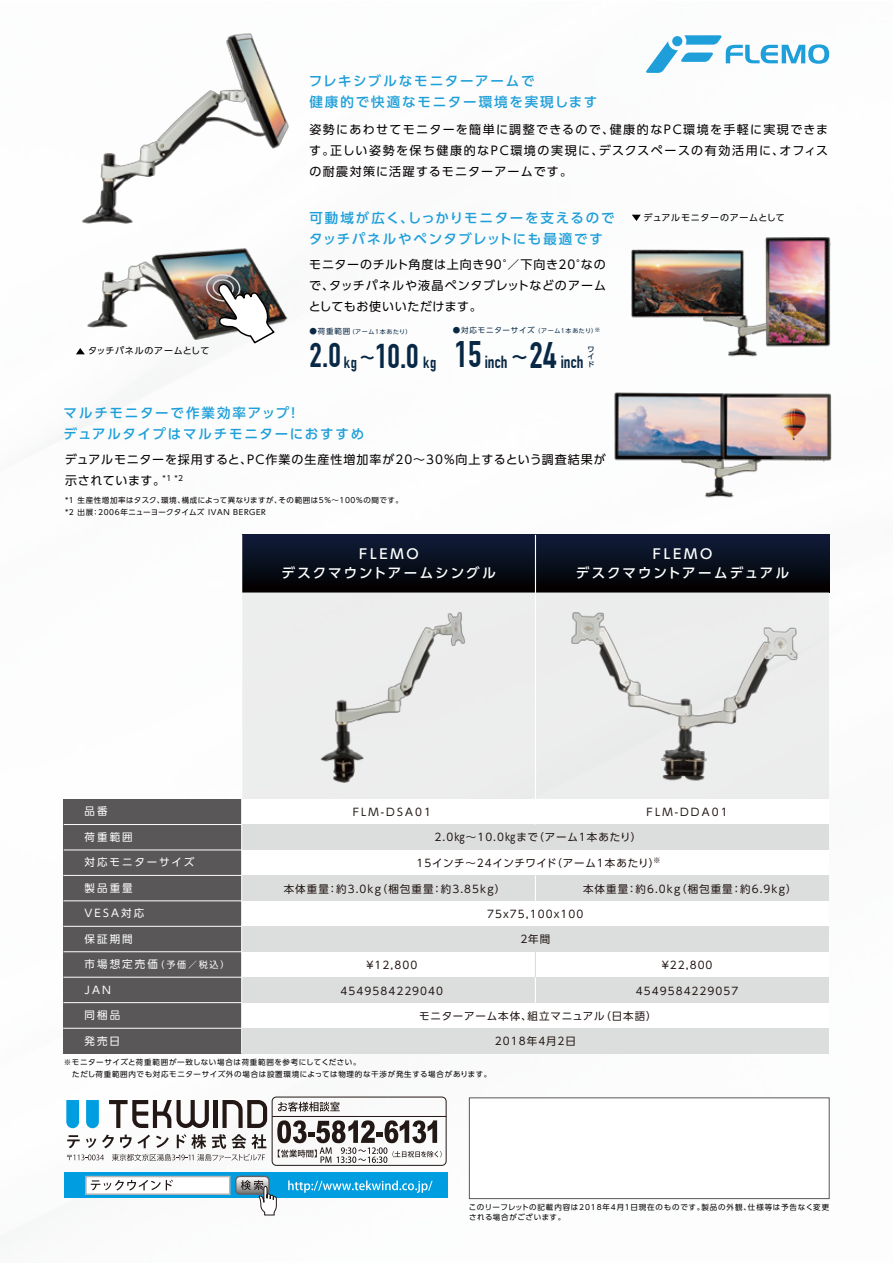
<style>
.page{position:relative;width:893px;height:1263px;background:#fff}
.page>*{position:absolute;margin:0;border:0;box-sizing:border-box;transform-origin:0 0}
.t1{font:700 33.6px "DIN Condensed";color:#082845}
.t2{font:700 17.25px "DIN Condensed";color:#082845}
.t3{font:500 13.5px/21px "UD Shin Go Pro";letter-spacing:.13em;color:#1e9fd9}
.t4{font:500 13.5px/19.5px "UD Shin Go Pro";letter-spacing:.165em;color:#fff;text-align:center}
.t5{font:12px/21px "UD Shin Go Pro";letter-spacing:.085em;color:#040000;text-align:justify}
.t6{font:10.5px "UD Shin Go Pro";letter-spacing:.1em;color:#221815}
.t7{font:10.5px "UD Shin Go Pro";letter-spacing:.08em;color:#221815}
.t8{font:10.5px "UD Shin Go Pro";letter-spacing:.2em;color:#fff}
.t9{font:10.5px "UD Shin Go Pro";letter-spacing:.07em;color:#221815}
.t10{font:10.5px "UD Shin Go Pro";letter-spacing:.2em;color:#221815}
.t11{font:10.5px "UD Shin Go Pro";letter-spacing:.18em;color:#fff}
.t12{font:9px "UD Shin Go Pro";letter-spacing:.075em;color:#040000}
.t13{font:9px "UD Shin Go Pro";color:#fff}
.t14{font:7.5px/12px "UD Shin Go Pro";letter-spacing:.08em;color:#040000}
.t15{font:7.5px/10.5px "UD Shin Go Pro";letter-spacing:.1em;color:#040000}
.t16{font:7.5px "UD Shin Go Pro";letter-spacing:.115em;color:#082845}
.t17{font:7.5px "UD Shin Go Pro";color:#221815}
.t18{font:500 7.05px/7.8px "UD Shin Go Pro";color:#082845;text-align:justify}
.t19{font:6px "UD Shin Go Pro";letter-spacing:.1em;color:#082845}
.s1{font-size:36.15px}
.s2{font-size:16.05px}
.s3{font-family:"UD Shin Go Pro";font-weight:800;font-size:14.55px}
.s4{font-size:10.5px}
</style>
<div class="page">
<img style="left:100px;top:33px;width:189px;height:164px">
<img style="left:81px;top:197px;width:207px;height:143px">
<div style="left:243px;top:535px;width:586px;height:57px;background:linear-gradient(to bottom,#101d3c,#020000)"></div>
<div style="left:243px;top:592px;width:586px;height:207px;background:#eceded"></div>
<div style="left:242px;top:824px;width:587px;height:26px;background:#dcdddd"></div>
<div style="left:242px;top:875px;width:587px;height:26px;background:#dcdddd"></div>
<div style="left:242px;top:926px;width:587px;height:26px;background:#dcdddd"></div>
<div style="left:242px;top:977px;width:587px;height:26px;background:#dcdddd"></div>
<div style="left:64px;top:799px;width:178px;height:255px;background:#595757"></div>
<hr style="left:535px;top:535px;width:1px;height:289px;background:#fff">
<svg style="left:535px;top:875px;width:1px;height:26px"></svg>
<img style="left:571px;top:612px;width:227px;height:169px">
<img style="left:320px;top:612px;width:145px;height:171px">
<hr style="left:64px;top:824px;width:178px;height:1px;background:#fff">
<hr style="left:64px;top:849px;width:178px;height:1px;background:#fff">
<hr style="left:63px;top:875px;width:179px;height:1px;background:#fff">
<hr style="left:63px;top:900px;width:179px;height:1px;background:#fff">
<hr style="left:63px;top:926px;width:179px;height:1px;background:#fff">
<hr style="left:63px;top:951px;width:179px;height:1px;background:#fff">
<hr style="left:63px;top:977px;width:179px;height:1px;background:#fff">
<img style="left:205px;top:274px;width:70px;height:70px">
<img style="left:631px;top:214px;width:200px;height:136px">
<img style="left:614px;top:350px;width:218px;height:148px">
<svg style="left:76px;top:348px;width:9px;height:6px"></svg>
<svg style="left:632px;top:215px;width:9px;height:6px"></svg>
<hr style="left:63px;top:1002px;width:179px;height:1px;background:#fff">
<hr style="left:241px;top:535px;width:1px;height:519px;background:#fff">
<div style="left:242px;top:1028px;width:587px;height:26px;background:#dcdddd"></div>
<hr style="left:63px;top:1028px;width:179px;height:1px;background:#fff">
<svg style="left:535px;top:952px;width:1px;height:51px"></svg>
<div style="left:64px;top:1172px;width:384px;height:26px;background:#009de1"></div>
<svg style="left:66px;top:1100px;width:13px;height:28px"></svg>
<svg style="left:86px;top:1100px;width:13px;height:28px"></svg>
<hr style="left:214px;top:1100px;width:4px;height:28px;background:#231815">
<svg style="left:222px;top:1100px;width:45px;height:28px"></svg>
<svg style="left:109px;top:1100px;width:100px;height:28px"></svg>
<svg style="left:278px;top:1102px;width:62px;height:9px"></svg>
<svg style="left:288px;top:1180px;width:145px;height:13px"></svg>
<svg style="left:67px;top:1134px;width:199px;height:27px"></svg>
<div style="left:272px;top:1097px;width:174px;height:68px;border:1px solid #221815;border-radius:4px"></div>
<hr style="left:272px;top:1116px;width:174px;height:1px;background:#221815">
<div style="left:85px;top:1176px;width:146px;height:19px;background:#fff;border:2px solid #b5b6b6"></div>
<svg style="left:91px;top:1179px;width:82px;height:11px"></svg>
<div style="left:235px;top:1175px;width:35px;height:20px;border:2px solid #656464;border-radius:4px"></div>
<svg style="left:236px;top:1176px;width:41px;height:40px"></svg>
<svg style="left:277px;top:1120px;width:165px;height:43px"></svg>
<div style="left:469px;top:1098px;width:360px;height:101px;background:#fff;border:1px solid #595757"></div>
<svg style="left:646px;top:35px;width:183px;height:38px"></svg>
<div style="left:672px;top:36px;width:10px;height:10px;background:#1e9fd9;border-radius:50%"></div>
<p class="t3" style="left:309px;top:70px;width:290px">フレキシブルなモニターアームで<br>健康的で快適なモニター環境を実現します</p>
<p class="t5" style="left:309px;top:119px;width:521px">姿勢にあわせてモニターを簡単に調整できるので、健康的なPC環境を手軽に実現できます。正しい姿勢を保ち健康的なPC環境の実現に、デスクスペースの有効活用に、オフィスの耐震対策に活躍するモニターアームです。</p>
<p class="t3" style="left:309px;top:207px;width:307px">可動域が広く、しっかりモニターを支えるのでタッチパネルやペンタブレットにも最適です</p>
<p class="t12" style="left:88px;top:344px;width:123px">タッチパネルのアームとして</p>
<p class="t5" style="left:309px;top:254px;width:299px">モニターのチルト角度は上向き90°／下向き20°なので、タッチパネルや液晶ペンタブレットなどのアームとしてもお使いいただけます。</p>
<p class="t16" style="left:453px;top:325px;width:83px">●対応モニターサイズ</p>
<h2 class="t2" style="left:455px;top:352px;width:131px"><span class="s1">15</span> inch <sup>～</sup><span class="s1">24</span> inch</h2>
<p class="t18" style="left:588px;top:345px;width:8px">ワイド</p>
<p class="t19" style="left:594px;top:325px;width:7px">※</p>
<p class="t16" style="left:309px;top:325px;width:43px">●荷重範囲</p>
<h1 class="t1" style="left:310px;top:336px;width:128px">2.0 <span class="s2">kg</span> <span class="s3">～</span>10.0 <span class="s2">kg</span></h1>
<p class="t19" style="left:349px;top:327px;width:64px">（アーム1本あたり）</p>
<p class="t19" style="left:535px;top:326px;width:64px">（アーム1本あたり）</p>
<p class="t3" style="left:64px;top:402px;width:302px">マルチモニターで作業効率アップ！<br>デュアルタイプはマルチモニターにおすすめ</p>
<p class="t5" style="left:65px;top:448px;width:542px">デュアルモニターを採用すると、PC作業の生産性増加率が20～30%向上するという調査結果が示されています。</p>
<p class="t14" style="left:163px;top:472px;width:22px">*1 *2</p>
<p class="t14" style="left:65px;top:493px;width:339px">*1 生産性増加率はタスク、環境、構成によって異なりますが、その範囲は5%～100%の間です。*2 出展：2006年ニューヨークタイムズ IVAN BERGER</p>
<p class="t12" style="left:644px;top:210px;width:143px">デュアルモニターのアームとして</p>
<p class="t4" style="left:281px;top:543px;width:216px">FLEMO<br>デスクマウントアームシングル</p>
<p class="t4" style="left:576px;top:543px;width:215px">FLEMO<br>デスクマウントアームデュアル</p>
<p class="t8" style="left:84px;top:803px;width:25px">品番</p>
<p class="t8" style="left:84px;top:828px;width:50px">荷重範囲</p>
<p class="t11" style="left:84px;top:854px;width:111px">対応モニターサイズ</p>
<p class="t8" style="left:84px;top:879px;width:50px">製品重量</p>
<p class="t8" style="left:84px;top:905px;width:61px">VESA対応</p>
<p class="t8" style="left:84px;top:930px;width:50px">保証期間</p>
<p class="t13" style="left:84px;top:957px;width:146px"><span class="s4">市場想定売価</span>（予価／税込）</p>
<p class="t8" style="left:84px;top:981px;width:28px">JAN</p>
<p class="t8" style="left:84px;top:1007px;width:37px">同梱品</p>
<p class="t8" style="left:84px;top:1032px;width:37px">発売日</p>
<p class="t10" style="left:353px;top:804px;width:80px">FLM-DSA01</p>
<p class="t10" style="left:647px;top:804px;width:83px">FLM-DDA01</p>
<p class="t7" style="left:434px;top:829px;width:208px">2.0㎏～10.0㎏まで（アーム1本あたり）</p>
<p class="t9" style="left:417px;top:854px;width:244px">15インチ～24インチワイド（アーム1本あたり）</p>
<p class="t17" style="left:653px;top:854px;width:9px">※</p>
<p class="t6" style="left:284px;top:880px;width:223px">本体重量：約3.0kg（梱包重量：約3.85kg）</p>
<p class="t6" style="left:583px;top:880px;width:215px">本体重量：約6.0kg（梱包重量：約6.9kg）</p>
<p class="t6" style="left:366px;top:957px;width:52px">¥12,800</p>
<p class="t6" style="left:340px;top:982px;width:104px">4549584229040</p>
<p class="t6" style="left:487px;top:905px;width:98px">75x75,100x100</p>
<p class="t6" style="left:520px;top:931px;width:32px">2年間</p>
<p class="t6" style="left:662px;top:957px;width:52px">¥22,800</p>
<p class="t6" style="left:636px;top:982px;width:104px">4549584229057</p>
<p class="t7" style="left:419px;top:1007px;width:239px">モニターアーム本体、組立マニュアル（日本語）</p>
<p class="t6" style="left:495px;top:1032px;width:83px">2018年4月2日</p>
<p class="t14" style="left:72px;top:1056px;width:421px;text-indent:-9px">※モニターサイズと荷重範囲が一致しない場合は荷重範囲を参考にしてください。<br>ただし荷重範囲内でも対応モニターサイズ外の場合は設置環境によっては物理的な干渉が発生する場合があります。</p>
<p class="t15" style="left:469px;top:1201px;width:362px">このリーフレットの記載内容は2018年4月1日現在のものです。製品の外観、仕様等は予告なく変更される場合がございます。</p>
</div>
